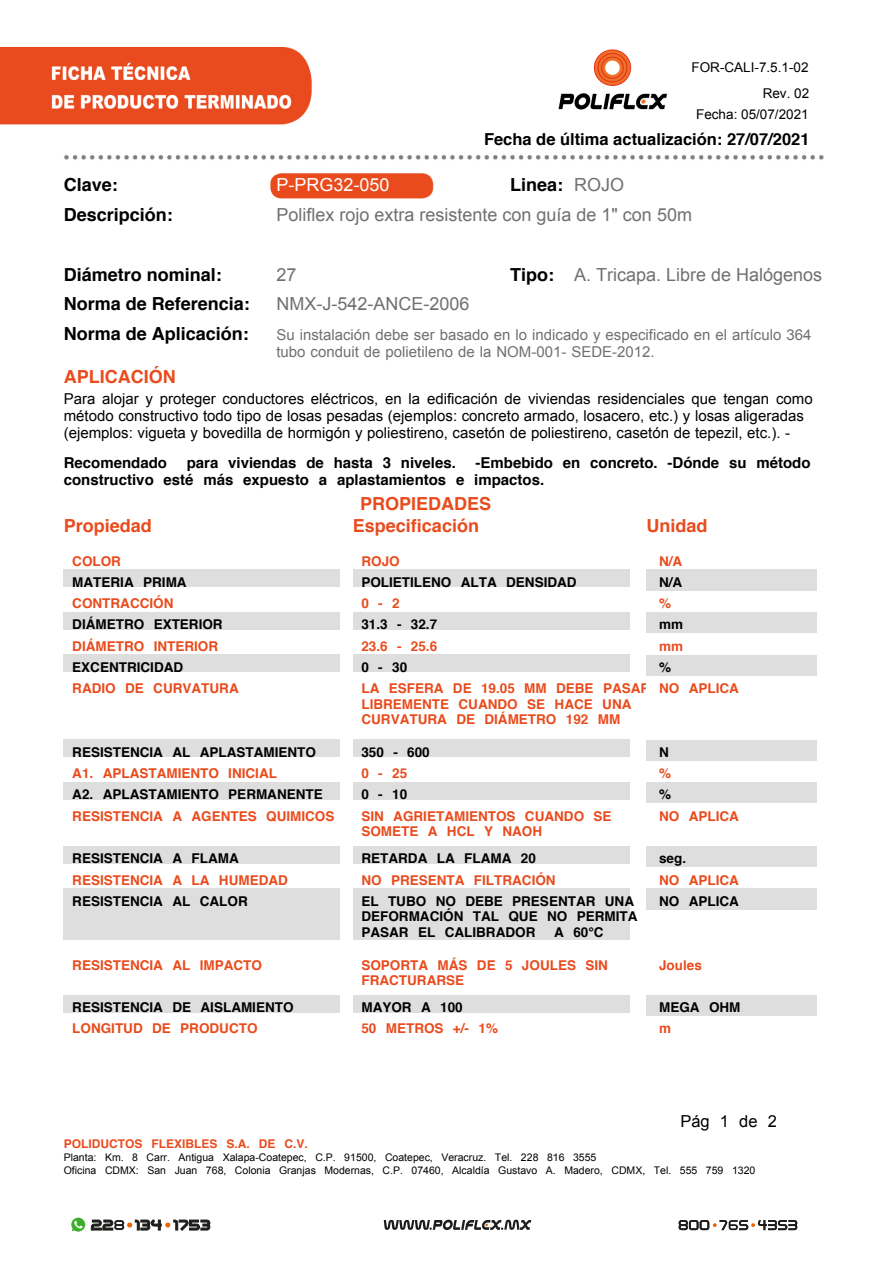
<style>
.page{position:relative;width:893px;height:1263px;background:#fff}
.page>*{position:absolute;margin:0;border:0;box-sizing:border-box;transform-origin:0 0}
.t1{font:18px "Arial";color:#707070}
.t2{font:700 18px "Helvetica";color:#000}
.t3{font:700 18px "Helvetica";color:#e94b1d}
.t4{font:18px "Arial";color:#fff}
.t5{font:700 16.5px "Helvetica";color:#000}
.t6{font:16.5px "Arial";color:#000}
.t7{font:15px/17.2px "Arial";color:#000}
.t8{font:700 15px/17.2px "Helvetica";color:#000}
.t9{font:15px/17.2px "Arial";color:#707070}
.t10{font:700 13.5px/15.6px "Helvetica";color:#e94b1d}
.t11{font:700 13.5px/15.5px "Helvetica";color:#000}
.t12{font:13.5px/25.5px "Arial";color:#000;text-align:right}
.t13{font:700 12px "Helvetica";color:#e94b1d}
.t14{font:10.5px/12.8px "Arial";color:#000}
.s1{font-family:"Arial";font-weight:400;color:#707070}
.s2{font-family:"Helvetica";font-weight:700;color:#000}
</style>
<div class="page">
<img style="left:0;top:47px;width:312px;height:78px">
<img style="left:558px;top:49px;width:110px;height:61px">
<img style="left:64px;top:154px;width:760px;height:6px">
<img style="left:270px;top:173px;width:164px;height:26px">
<div style="left:64px;top:570px;width:276px;height:17px;background:#dedede"></div>
<div style="left:353px;top:570px;width:276px;height:17px;background:#dedede"></div>
<div style="left:646px;top:570px;width:170px;height:21px;background:#dedede"></div>
<div style="left:64px;top:612px;width:276px;height:17px;background:#dedede"></div>
<div style="left:353px;top:612px;width:276px;height:17px;background:#dedede"></div>
<div style="left:646px;top:612px;width:170px;height:22px;background:#dedede"></div>
<div style="left:64px;top:655px;width:276px;height:17px;background:#dedede"></div>
<div style="left:353px;top:655px;width:276px;height:17px;background:#dedede"></div>
<div style="left:646px;top:655px;width:170px;height:21px;background:#dedede"></div>
<div style="left:64px;top:740px;width:276px;height:17px;background:#dedede"></div>
<div style="left:353px;top:740px;width:276px;height:17px;background:#dedede"></div>
<div style="left:646px;top:740px;width:170px;height:21px;background:#dedede"></div>
<div style="left:64px;top:782px;width:276px;height:17px;background:#dedede"></div>
<div style="left:353px;top:782px;width:276px;height:17px;background:#dedede"></div>
<div style="left:646px;top:782px;width:170px;height:22px;background:#dedede"></div>
<div style="left:64px;top:846px;width:276px;height:17px;background:#dedede"></div>
<div style="left:353px;top:846px;width:276px;height:17px;background:#dedede"></div>
<div style="left:646px;top:846px;width:170px;height:21px;background:#dedede"></div>
<div style="left:64px;top:889px;width:276px;height:51px;background:#dedede"></div>
<div style="left:353px;top:889px;width:276px;height:51px;background:#dedede"></div>
<div style="left:646px;top:889px;width:170px;height:21px;background:#dedede"></div>
<div style="left:64px;top:995px;width:276px;height:17px;background:#dedede"></div>
<div style="left:353px;top:995px;width:276px;height:17px;background:#dedede"></div>
<div style="left:646px;top:995px;width:170px;height:21px;background:#dedede"></div>
<svg style="left:384px;top:1219px;width:147px;height:11px"></svg>
<svg style="left:679px;top:1220px;width:118px;height:10px"></svg>
<svg style="left:71px;top:1217px;width:139px;height:15px"></svg>
<p class="t12" style="left:692px;top:55px;width:119px">FOR-CALI-7.5.1-02<br>Rev. 02</p>
<p class="t12" style="left:696px;top:102px;width:114px">Fecha: 05/07/2021</p>
<p class="t5" style="left:484px;top:125px;width:327px">Fecha de última actualización: 27/07/2021</p>
<h1 class="t2" style="left:64px;top:170px;width:56px">Clave:</h1>
<h1 class="t4" style="left:276px;top:173px;width:115px">P-PRG32-050</h1>
<h1 class="t2" style="left:510px;top:170px;width:115px">Linea: <span class="s1">ROJO</span></h1>
<h1 class="t2" style="left:64px;top:200px;width:111px">Descripción:</h1>
<h1 class="t1" style="left:276px;top:203px;width:417px">Poliflex rojo extra resistente con guía de 1" con 50m</h1>
<h1 class="t2" style="left:64px;top:260px;width:160px">Diámetro nominal:</h1>
<h1 class="t1" style="left:276px;top:263px;width:22px">27</h1>
<h1 class="t1" style="left:510px;top:263px;width:313px"><span class="s2">Tipo:</span> A. Tricapa. Libre de Halógenos</h1>
<h1 class="t2" style="left:64px;top:290px;width:188px">Norma de Referencia:</h1>
<h1 class="t1" style="left:276px;top:292px;width:195px">NMX-J-542-ANCE-2006</h1>
<h1 class="t2" style="left:64px;top:319px;width:187px">Norma de Aplicación:</h1>
<p class="t9" style="left:276px;top:326px;width:537px">Su instalación debe ser basado en lo indicado y especificado en el artículo 364 tubo conduit de polietileno de la NOM-001- SEDE-2012.</p>
<h1 class="t3" style="left:64px;top:362px;width:113px">APLICACIÓN</h1>
<p class="t7" style="left:64px;top:390px;width:750px">Para alojar y proteger conductores eléctricos, en la edificación de viviendas residenciales que tengan como método constructivo todo tipo de losas pesadas (ejemplos: concreto armado, losacero, etc.) y losas aligeradas (ejemplos: vigueta y bovedilla de hormigón y poliestireno, casetón de poliestireno, casetón de tepezil, etc.). -</p>
<p class="t8" style="left:64px;top:454px;width:105px">Recomendado</p>
<p class="t8" style="left:187px;top:454px;width:271px">para viviendas de hasta 3 niveles.</p>
<p class="t8" style="left:64px;top:454px;width:748px;text-indent:412px">-Embebido en concreto. -Dónde su método constructivo esté más expuesto a aplastamientos e impactos.</p>
<h1 class="t3" style="left:360px;top:489px;width:133px">PROPIEDADES</h1>
<h1 class="t3" style="left:64px;top:511px;width:90px">Propiedad</h1>
<h1 class="t3" style="left:353px;top:511px;width:128px">Especificación</h1>
<h1 class="t3" style="left:646px;top:511px;width:63px">Unidad</h1>
<p class="t10" style="left:72px;top:553px;width:50px">COLOR</p>
<p class="t10" style="left:361px;top:553px;width:40px">ROJO</p>
<p class="t10" style="left:659px;top:553px;width:25px">N/A</p>
<p class="t11" style="left:72px;top:574px;width:116px">MATERIA PRIMA</p>
<p class="t11" style="left:361px;top:574px;width:217px">POLIETILENO ALTA DENSIDAD</p>
<p class="t11" style="left:659px;top:574px;width:25px">N/A</p>
<p class="t10" style="left:72px;top:596px;width:103px">CONTRACCIÓN</p>
<p class="t10" style="left:361px;top:596px;width:40px">0-2</p>
<p class="t10" style="left:659px;top:596px;width:14px">%</p>
<p class="t11" style="left:72px;top:617px;width:152px">DIÁMETRO EXTERIOR</p>
<p class="t11" style="left:361px;top:617px;width:77px">31.3 - 32.7</p>
<p class="t11" style="left:659px;top:617px;width:26px">mm</p>
<p class="t10" style="left:72px;top:638px;width:147px">DIÁMETRO INTERIOR</p>
<p class="t10" style="left:361px;top:638px;width:77px">23.6 - 25.6</p>
<p class="t10" style="left:659px;top:638px;width:26px">mm</p>
<p class="t11" style="left:72px;top:660px;width:112px">EXCENTRICIDAD</p>
<p class="t11" style="left:361px;top:660px;width:47px">0-30</p>
<p class="t11" style="left:659px;top:660px;width:14px">%</p>
<p class="t10" style="left:72px;top:681px;width:168px">RADIO DE CURVATURA</p>
<p class="t10" style="left:361px;top:681px;width:290px">LA ESFERA DE 19.05 MM DEBE PASAR<br>LIBREMENTE CUANDO SE HACE UNA<br>CURVATURA DE DIÁMETRO 192 MM</p>
<p class="t10" style="left:659px;top:681px;width:81px">NO APLICA</p>
<p class="t11" style="left:72px;top:745px;width:245px">RESISTENCIA AL APLASTAMIENTO</p>
<p class="t11" style="left:361px;top:745px;width:70px">350 - 600</p>
<p class="t11" style="left:659px;top:745px;width:11px">N</p>
<p class="t10" style="left:72px;top:766px;width:206px">A1. APLASTAMIENTO INICIAL</p>
<p class="t10" style="left:361px;top:766px;width:47px">0-25</p>
<p class="t10" style="left:659px;top:766px;width:14px">%</p>
<p class="t11" style="left:72px;top:787px;width:252px">A2. APLASTAMIENTO PERMANENTE</p>
<p class="t11" style="left:361px;top:787px;width:47px">0-10</p>
<p class="t11" style="left:659px;top:787px;width:14px">%</p>
<p class="t10" style="left:72px;top:808px;width:264px">RESISTENCIA A AGENTES QUIMICOS</p>
<p class="t10" style="left:361px;top:808px;width:252px">SIN AGRIETAMIENTOS CUANDO SE<br>SOMETE A HCL Y NAOH</p>
<p class="t10" style="left:659px;top:808px;width:81px">NO APLICA</p>
<p class="t11" style="left:72px;top:851px;width:168px">RESISTENCIA A FLAMA</p>
<p class="t11" style="left:361px;top:851px;width:176px">RETARDA LA FLAMA 20</p>
<p class="t11" style="left:659px;top:851px;width:29px">seg.</p>
<p class="t10" style="left:72px;top:872px;width:217px">RESISTENCIA A LA HUMEDAD</p>
<p class="t10" style="left:361px;top:872px;width:196px">NO PRESENTA FILTRACIÓN</p>
<p class="t10" style="left:659px;top:872px;width:81px">NO APLICA</p>
<p class="t11" style="left:72px;top:893px;width:177px">RESISTENCIA AL CALOR</p>
<p class="t11" style="left:361px;top:893px;width:278px">EL TUBO NO DEBE PRESENTAR UNA<br>DEFORMACIÓN TAL QUE NO PERMITA<br>PASAR EL CALIBRADOR</p>
<p class="t11" style="left:659px;top:893px;width:81px">NO APLICA</p>
<p class="t11" style="left:554px;top:924px;width:51px">A 60°C</p>
<p class="t10" style="left:72px;top:957px;width:191px">RESISTENCIA AL IMPACTO</p>
<p class="t10" style="left:361px;top:957px;width:248px">SOPORTA MÁS DE 5 JOULES SIN<br>FRACTURARSE</p>
<p class="t10" style="left:659px;top:957px;width:44px">Joules</p>
<p class="t11" style="left:72px;top:1000px;width:223px">RESISTENCIA DE AISLAMIENTO</p>
<p class="t11" style="left:361px;top:1000px;width:103px">MAYOR A 100</p>
<p class="t11" style="left:659px;top:1000px;width:83px">MEGA OHM</p>
<p class="t10" style="left:72px;top:1021px;width:187px">LONGITUD DE PRODUCTO</p>
<p class="t10" style="left:361px;top:1021px;width:138px">50 METROS +/- 1%</p>
<p class="t10" style="left:659px;top:1021px;width:14px">m</p>
<p class="t6" style="left:680px;top:1110px;width:98px">Pág 1 de 2</p>
<p class="t13" style="left:64px;top:1134px;width:245px">POLIDUCTOS FLEXIBLES S.A. DE C.V.</p>
<p class="t14" style="left:64px;top:1151px;width:693px">Planta: Km. 8 Carr. Antigua Xalapa-Coatepec, C.P. 91500, Coatepec, Veracruz. Tel. 228 816 3555<br>Oficina CDMX: San Juan 768, Colonia Granjas Modernas, C.P. 07460, Alcaldía Gustavo A. Madero, CDMX, Tel. 555 759 1320</p>
</div>
